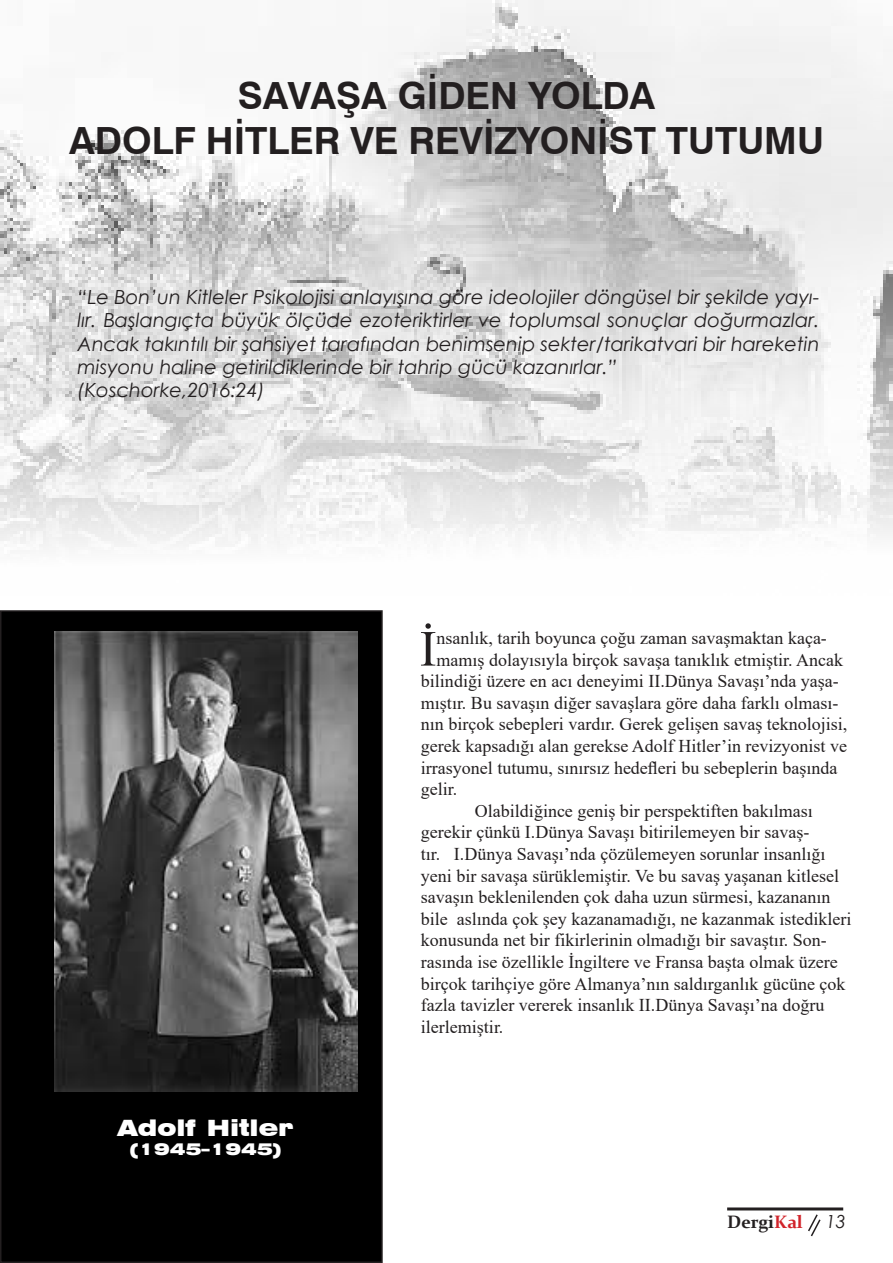
<style>
.page{position:relative;width:893px;height:1263px;background:#fff}
.page>*{position:absolute;margin:0;border:0;box-sizing:border-box;transform-origin:0 0}
.t1{font:50.55px "Times New Roman";color:#231f20}
.Başlık_Swiss{font:700 37.5px "Swiss 721 BT";color:#231f20}
.t2{font:900 expanded 22.5px "Swiss 721 BT";color:#fff}
.Paragraf_Times_new{font:italic 19.5px/23.4px "Century Gothic";color:#231f20;text-align:justify}
.t3{font:18px/21.6px "Times New Roman";color:#231f20}
.t4{font:700 18px "Constantia";color:#231f20}
.t5{font:italic 18px "Century Gothic";color:#231f20}
.t6{font:900 expanded 16.5px "Swiss 721 BT";color:#fff}
.s1{color:#d1232a}
</style>
<div class="page">
<hr style="left:727px;top:1207px;width:116px;height:3px;background:#231f20">
<svg style="left:808px;top:1214px;width:13px;height:23px"></svg>
<div style="left:1px;top:611px;width:381px;height:651px;background:#000"></div>
<div style="left:0;top:610px;width:383px;height:653px;border:2px solid #231f20"></div>
<img style="left:0;top:0;width:893px;height:548px">
<img style="left:54px;top:631px;width:303px;height:460px">
<p class="Başlık_Swiss" style="left:238px;top:73px;width:419px">SAVAŞA GİDEN YOLDA</p>
<p class="Başlık_Swiss" style="left:69px;top:118px;width:756px">ADOLF HİTLER VE REVİZYONİST TUTUMU</p>
<p class="Paragraf_Times_new" style="left:78px;top:285px;width:743px">“Le Bon’un Kitleler Psikolojisi anlayışına göre ideolojiler döngüsel bir şekilde yayı&shy;lır. Başlangıçta büyük ölçüde ezoteriktirler ve toplumsal sonuçlar doğurmazlar.<br>Ancak takıntılı bir şahsiyet tarafından benimsenip sekter/tarikatvari bir hareketin misyonu haline getirildiklerinde bir tahrip gücü kazanırlar.”</p>
<p class="Paragraf_Times_new" style="left:78px;top:378px;width:189px">(Koschorke,2016:24)</p>
<p class="t2" style="left:118px;top:1114px;width:178px">Adolf Hitler</p>
<p class="t6" style="left:130px;top:1139px;width:153px">(1945–1945)</p>
<p class="t1" style="left:420px;top:613px;width:18px">İ</p>
<p class="t3" style="left:437px;top:627px;width:392px">nsanlık, tarih boyunca çoğu zaman savaşmaktan kaça-</p>
<p class="t3" style="left:437px;top:648px;width:408px">mamış dolayısıyla birçok savaşa tanıklık etmiştir. Ancak</p>
<p class="t3" style="left:421px;top:670px;width:419px">bilindiği üzere en acı deneyimi II.Dünya Savaşı’nda yaşa-</p>
<p class="t3" style="left:421px;top:691px;width:419px">mıştır. Bu savaşın diğer savaşlara göre daha farklı olması-</p>
<p class="t3" style="left:421px;top:713px;width:428px">nın birçok sebepleri vardır. Gerek gelişen savaş teknolojisi,</p>
<p class="t3" style="left:421px;top:735px;width:428px">gerek kapsadığı alan gerekse Adolf Hitler’in revizyonist ve</p>
<p class="t3" style="left:421px;top:756px;width:418px">irrasyonel tutumu, sınırsız hedefleri bu sebeplerin başında</p>
<p class="t3" style="left:421px;top:778px;width:38px">gelir.</p>
<p class="t3" style="left:421px;top:799px;width:432px;text-indent:54px">Olabildiğince geniş bir perspektiften bakılması gerekir çünkü I.Dünya Savaşı bitirilemeyen bir savaş-<br>tır. I.Dünya Savaşı’nda çözülemeyen sorunlar insanlığı yeni bir savaşa sürüklemiştir. Ve bu savaş yaşanan kitlesel savaşın beklenilenden çok daha uzun sürmesi, kazananın bile aslında çok şey kazanamadığı, ne kazanmak istedikleri konusunda net bir fikirlerinin olmadığı bir savaştır. Son&shy;rasında ise özellikle İngiltere ve Fransa başta olmak üzere birçok tarihçiye göre Almanya’nın saldırganlık gücüne çok fazla tavizler vererek insanlık II.Dünya Savaşı’na doğru ilerlemiştir.</p>
<p class="t4" style="left:727px;top:1209px;width:77px">Dergi<span class="s1">Kal</span></p>
<p class="t5" style="left:826px;top:1209px;width:21px">13</p>
</div>
